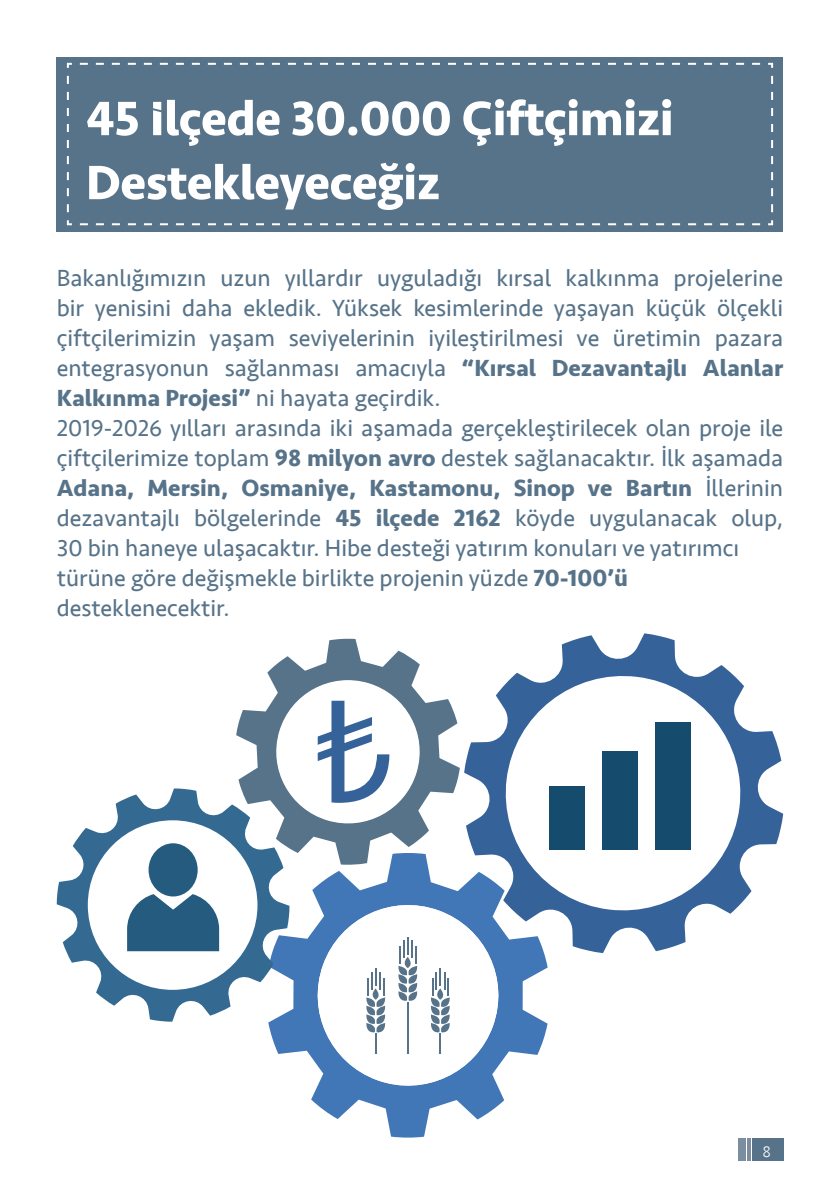
<style>
.page{position:relative;width:840px;height:1191px;background:#fff}
.page>*{position:absolute;margin:0;border:0;box-sizing:border-box;transform-origin:0 0}
.t1{font:700 50px/64px "Seravek";letter-spacing:-.01em;color:#fff}
.t2{font:24px/30px "Seravek";color:#577389}
.t3{font:300 16px "Seravek";color:#fff}
.s1{font-weight:700}
</style>
<div class="page">
<div style="left:751px;top:1138px;width:31px;height:23px;background:#577389"></div>
<hr style="left:746px;top:1138px;width:3px;height:23px;background:#7a8ea0">
<hr style="left:742px;top:1138px;width:3px;height:23px;background:#7a8ea0">
<hr style="left:737px;top:1138px;width:3px;height:23px;background:#7a8ea0">
<div style="left:57px;top:57px;width:725px;height:174px;background:#577389"></div>
<svg style="left:66px;top:62px;width:707px;height:164px"></svg>
<svg style="left:236px;top:638px;width:223px;height:214px"></svg>
<svg style="left:464px;top:633px;width:318px;height:320px"></svg>
<svg style="left:498px;top:669px;width:248px;height:248px"></svg>
<div style="left:601px;top:751px;width:36px;height:99px;background:#154c6d"></div>
<div style="left:549px;top:786px;width:35px;height:64px;background:#154c6d"></div>
<div style="left:654px;top:722px;width:36px;height:128px;background:#154c6d"></div>
<svg style="left:268px;top:852px;width:279px;height:286px"></svg>
<svg style="left:306px;top:893px;width:203px;height:204px"></svg>
<svg style="left:57px;top:788px;width:232px;height:233px"></svg>
<div style="left:88px;top:820px;width:169px;height:169px;background:#fff;border-radius:50%"></div>
<svg style="left:127px;top:894px;width:92px;height:57px;background:#447392"></svg>
<div style="left:148px;top:843px;width:49px;height:53px;background:#245b7f;border-radius:50%"></div>
<svg style="left:269px;top:673px;width:157px;height:157px"></svg>
<hr style="left:406px;top:1002px;width:2px;height:51px;background:#577389">
<svg style="left:397px;top:937px;width:21px;height:64px"></svg>
<svg style="left:429px;top:968px;width:21px;height:85px"></svg>
<hr style="left:374px;top:1033px;width:2px;height:20px;background:#577389">
<svg style="left:365px;top:968px;width:21px;height:65px"></svg>
<h1 class="t1" style="left:86px;top:86px;width:589px">45 İlçede 30.000 Çiftçimizi<br>Destekleyeceğiz</h1>
<p class="t2" style="left:57px;top:263px;width:727px">Bakanlığımızın uzun yıllardır uyguladığı kırsal kalkınma projelerine bir yenisini daha ekledik. Yüksek kesimlerinde yaşayan küçük ölçekli çiftçilerimizin yaşam seviyelerinin iyileştirilmesi ve üretimin pazara entegrasyonun sağlanması amacıyla <span class="s1">“Kırsal Dezavantajlı Alanlar Kalkınma Projesi”</span> ni hayata geçirdik.<br>2019-2026 yılları arasında iki aşamada gerçekleştirilecek olan proje ile çiftçilerimize toplam <span class="s1">98 milyon avro</span> destek sağlanacaktır. İlk aşamada <span class="s1">Adana, Mersin, Osmaniye, Kastamonu, Sinop ve Bartın</span> İllerinin dezavantajlı bölgelerinde <span class="s1">45 ilçede 2162</span> köyde uygulanacak olup, 30 bin haneye ulaşacaktır. Hibe desteği yatırım konuları ve yatırımcı türüne göre değişmekle birlikte projenin yüzde <span class="s1">70-100’ü </span>desteklenecektir.</p>
<p class="t3" style="left:762px;top:1142px;width:10px">8</p>
</div>
